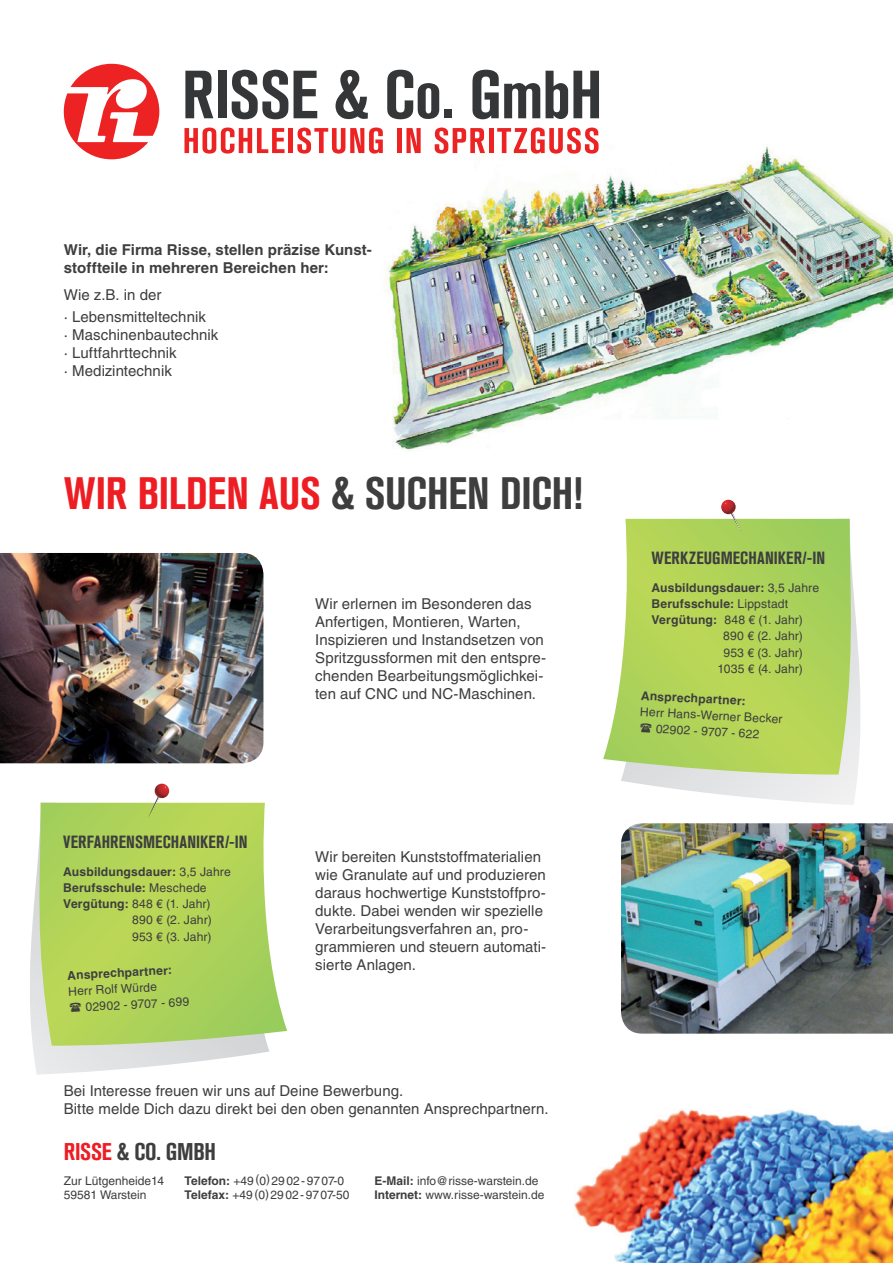
<style>
.page{position:relative;width:893px;height:1263px;background:#fff}
.page>*{position:absolute;margin:0;border:0;box-sizing:border-box;transform-origin:0 0}
.t1{font:700 condensed 45px "Akzidenz Grotesk BQ";letter-spacing:-.005em;color:#ee1d23}
.t2{font:700 condensed 24px "Akzidenz Grotesk BQ";letter-spacing:-.01em;color:#3e3e3f}
.t3{font:700 condensed 17.55px "Akzidenz Grotesk BQ";letter-spacing:.01em;color:#3e3e3f}
.t4{font:15px/18px "Helvetica LT Std";letter-spacing:.005em;color:#3e3e3f}
.t5{font:700 15px/18px "Helvetica LT Std";letter-spacing:.005em;color:#3e3e3f}
.t6{font:12.15px/16.2px "Helvetica LT Std";letter-spacing:.01em;color:#3e3e3f}
.t7{font:700 12.15px "Helvetica LT Std";letter-spacing:.015em;color:#3e3e3f}
.t8{font:12px/14.4px "Helvetica LT Std";color:#3e3e3f}
.s1{color:#3e3e3f}
.s2{font-weight:400}
.s3{font-weight:700}
.s4{color:#ee1d23}
</style>
<div class="page">
<img style="left:574px;top:1109px;width:319px;height:154px">
<img style="left:383px;top:138px;width:510px;height:312px">
<svg style="left:64px;top:64px;width:95px;height:95px"></svg>
<svg style="left:185px;top:71px;width:28px;height:47px"></svg>
<div style="left:218px;top:71px;width:8px;height:47px;background:#343638"></div>
<svg style="left:232px;top:70px;width:85px;height:49px"></svg>
<svg style="left:336px;top:70px;width:32px;height:49px"></svg>
<svg style="left:387px;top:70px;width:52px;height:49px"></svg>
<div style="left:444px;top:110px;width:8px;height:8px;background:#343638"></div>
<svg style="left:472px;top:70px;width:68px;height:49px"></svg>
<svg style="left:546px;top:71px;width:53px;height:48px"></svg>
<svg style="left:184px;top:128px;width:101px;height:26px"></svg>
<div style="left:288px;top:128px;width:5px;height:25px;background:#ec2223"></div>
<svg style="left:297px;top:128px;width:86px;height:26px"></svg>
<div style="left:397px;top:128px;width:5px;height:25px;background:#ec2223"></div>
<svg style="left:406px;top:128px;width:15px;height:25px"></svg>
<svg style="left:435px;top:128px;width:50px;height:26px"></svg>
<hr style="left:489px;top:128px;width:4px;height:25px;background:#ec2223">
<svg style="left:497px;top:128px;width:102px;height:26px"></svg>
<img style="left:0;top:553px;width:263px;height:210px">
<img style="left:621px;top:823px;width:272px;height:211px">
<svg style="left:30px;top:907px;width:239px;height:168px"></svg>
<svg style="left:34px;top:803px;width:253px;height:243px;background:#b8d76b"></svg>
<svg style="left:155px;top:784px;width:14px;height:14px"></svg>
<svg style="left:148px;top:785px;width:19px;height:33px"></svg>
<svg style="left:621px;top:625px;width:239px;height:180px"></svg>
<svg style="left:603px;top:519px;width:253px;height:255px;background:#b8d76b"></svg>
<svg style="left:721px;top:500px;width:22px;height:34px"></svg>
<svg style="left:70px;top:1002px;width:11px;height:10px"></svg>
<svg style="left:640px;top:723px;width:12px;height:10px"></svg>
<p class="t5" style="left:64px;top:240px;width:310px">Wir, die Firma Risse, stellen präzise Kunst&shy;stoffteile in mehreren Bereichen her:</p>
<p class="t4" style="left:64px;top:283px;width:144px;line-height:22.2px">Wie z.B. in der<br>· Lebensmitteltechnik</p>
<p class="t4" style="left:64px;top:325px;width:156px">· Maschinenbautechnik · Luftfahrttechnik<br>· Medizintechnik</p>
<h1 class="t1" style="left:64px;top:467px;width:521px">WIR BILDEN AUS <span class="s1">&amp; SUCHEN DICH!</span></h1>
<p class="t3" style="left:63px;top:832px;width:186px">VERFAHRENSMECHANIKER/-IN</p>
<p class="t7" style="left:63px;top:864px;width:169px">Ausbildungsdauer: <span class="s2">3,5 Jahre</span></p>
<p class="t7" style="left:63px;top:880px;width:145px">Berufsschule: <span class="s2">Meschede</span></p>
<p class="t6" style="left:63px;top:896px;width:149px"><span class="s3">Vergütung:</span> 848 € (1. Jahr)</p>
<p class="t6" style="left:132px;top:912px;width:81px">890 € (2. Jahr)</p>
<p class="t6" style="left:132px;top:928px;width:81px">953 € (3. Jahr)</p>
<p class="t7" style="left:67px;top:968px;width:106px;rotate:-3deg">Ansprechpartner:</p>
<p class="t6" style="left:84px;top:982px;width:105px;text-indent:-17px;rotate:-3deg">Herr Rolf Würde<br>02902 - 9707 - 699</p>
<p class="t4" style="left:315px;top:594px;width:233px">Wir erlernen im Besonderen das Anfertigen, Montieren, Warten, Inspizieren und Instandsetzen von Spritzgussformen mit den entspre&shy;chenden Bearbeitungsmöglichkei&shy;ten auf CNC und NC-Maschinen.</p>
<p class="t4" style="left:315px;top:848px;width:233px">Wir bereiten Kunststoffmaterialien wie Granulate auf und produzieren daraus hochwertige Kunststoffpro&shy;dukte. Dabei wenden wir spezielle<br>Verarbeitungsverfahren an, pro&shy;grammieren und steuern automati&shy;sierte Anlagen.</p>
<p class="t4" style="left:64px;top:1082px;width:486px">Bei Interesse freuen wir uns auf Deine Bewerbung.<br>Bitte melde Dich dazu direkt bei den oben genannten Ansprechpartnern.</p>
<h2 class="t2" style="left:64px;top:1138px;width:154px"><span class="s4">RISSE</span> &amp; CO. GMBH</h2>
<p class="t8" style="left:64px;top:1173px;width:102px">Zur Lütgenheide14<br>59581 Warstein</p>
<p class="t8" style="left:185px;top:1173px;width:167px"><span class="s3">Telefon:</span> +49(0)2902-9707-0<br><span class="s3">Telefax:</span> +49(0)2902-9707-50</p>
<p class="t8" style="left:375px;top:1173px;width:171px"><span class="s3">E-Mail:</span> info@risse-warstein.de<br><span class="s3">Internet:</span> www.risse-warstein.de</p>
<p class="t3" style="left:651px;top:548px;width:175px">WERKZEUGMECHANIKER/-IN</p>
<p class="t7" style="left:651px;top:580px;width:169px">Ausbildungsdauer: <span class="s2">3,5 Jahre</span></p>
<p class="t7" style="left:651px;top:596px;width:138px">Berufsschule: <span class="s2">Lippstadt</span></p>
<p class="t6" style="left:651px;top:612px;width:153px"><span class="s3">Vergütung:</span> 848 € (1. Jahr)</p>
<p class="t6" style="left:723px;top:628px;width:81px">890 € (2. Jahr)</p>
<p class="t6" style="left:723px;top:644px;width:81px">953 € (3. Jahr)</p>
<p class="t6" style="left:717px;top:660px;width:87px">1035 € (4. Jahr)</p>
<p class="t7" style="left:641px;top:688px;width:106px;rotate:3deg">Ansprechpartner:</p>
<p class="t6" style="left:641px;top:703px;width:144px;text-align:center;rotate:3deg">Herr Hans-Werner Becker<br>02902 - 9707 - 622</p>
</div>
